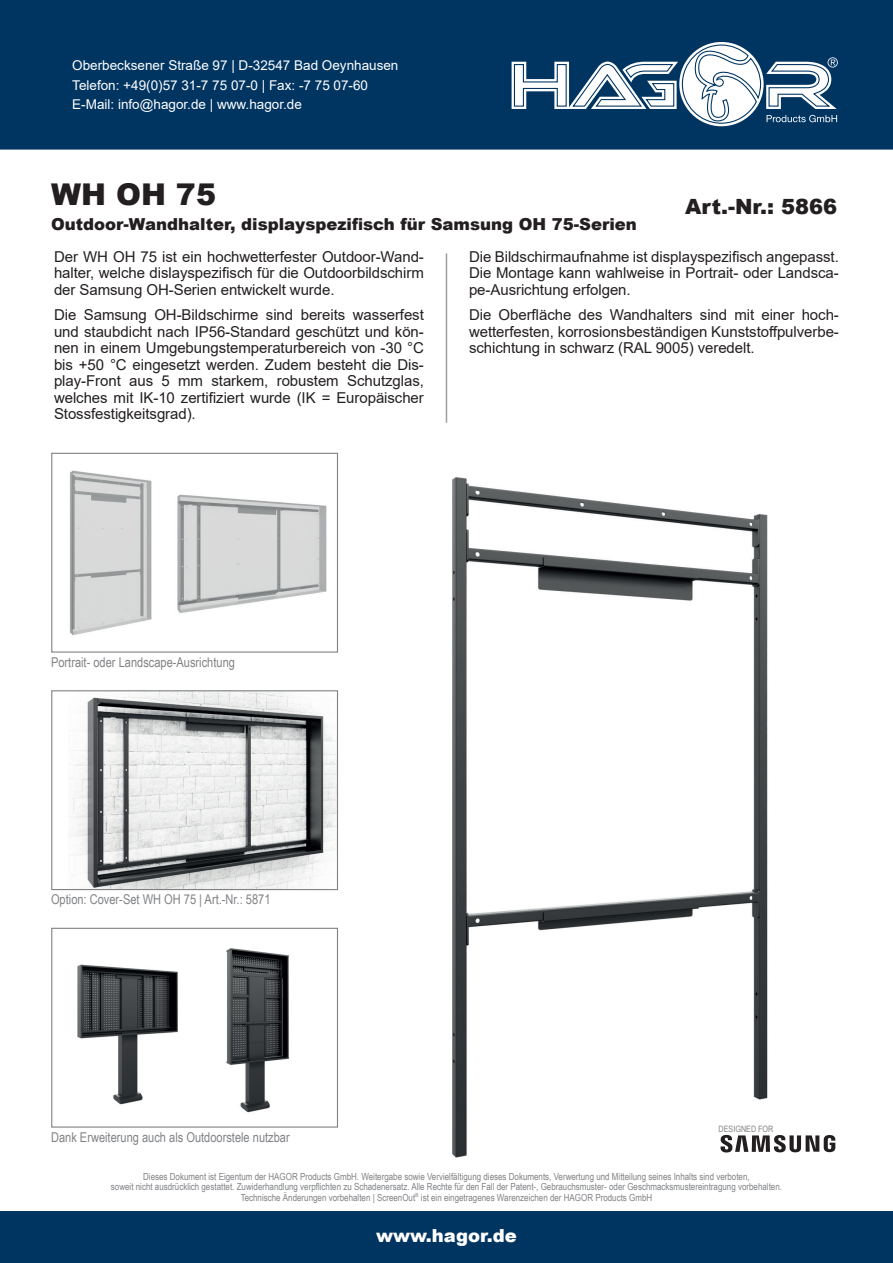
<style>
.page{position:relative;width:893px;height:1263px;background:#fff}
.page>*{position:absolute;margin:0;border:0;box-sizing:border-box;transform-origin:0 0}
.t1{font:900 30px "Arial";color:#231f20}
.t2{font:900 21px "Arial";color:#231f20}
.t3{font:900 18px "Arial";color:#fff}
.t4{font:900 16.5px "Arial";color:#231f20}
.t5{font:15px/16.5px "Arial";letter-spacing:-.005em;color:#231f20;text-align:justify}
.t6{font:13.5px/19.5px "Arial";color:#fff}
.t7{font:13.5px "Arial Narrow";color:#808285}
.t8{font:9.75px/10.5px "Arial Narrow";color:#808285;text-align:center}
.t9{font:8.7px "Arial Narrow";color:#808285}
</style>
<div class="page">
<div style="left:0;top:1212px;width:893px;height:51px;background:#003562"></div>
<div style="left:0;top:0;width:893px;height:150px;background:#003562"></div>
<svg style="left:502px;top:39px;width:357px;height:92px"></svg>
<img style="left:452px;top:477px;width:384px;height:681px">
<hr style="left:446px;top:253px;width:1px;height:170px;background:#9d9fa2">
<img style="left:69px;top:692px;width:267px;height:196px">
<div style="left:51px;top:690px;width:287px;height:200px;border:1px solid #808285"></div>
<svg style="left:720px;top:1135px;width:115px;height:17px"></svg>
<div style="left:51px;top:453px;width:287px;height:200px;border:1px solid #808285"></div>
<img style="left:177px;top:494px;width:150px;height:119px">
<img style="left:69px;top:470px;width:82px;height:166px">
<div style="left:51px;top:928px;width:287px;height:199px;border:1px solid #808285"></div>
<img style="left:226px;top:948px;width:64px;height:165px">
<img style="left:77px;top:964px;width:101px;height:141px">
<p class="t6" style="left:72px;top:56px;width:328px">Oberbecksener Straße 97 | D-32547 Bad Oeynhausen<br>Telefon: +49(0)57 31-7 75 07-0 | Fax: -7 75 07-60<br>E-Mail: info@hagor.de | www.hagor.de</p>
<h1 class="t1" style="left:51px;top:172px;width:166px">WH OH 75</h1>
<p class="t4" style="left:51px;top:212px;width:587px">Outdoor-Wandhalter, displayspezifisch für Samsung OH 75-Serien</p>
<h2 class="t2" style="left:685px;top:191px;width:154px">Art.-Nr.: 5866</h2>
<p class="t5" style="left:54px;top:248px;width:371px">Der WH OH 75 ist ein hochwetterfester Outdoor-Wand&shy;halter, welche dislayspezifisch für die Outdoorbildschirm der Samsung OH-Serien entwickelt wurde.</p>
<p class="t5" style="left:54px;top:307px;width:371px">Die Samsung OH-Bildschirme sind bereits wasserfest und staubdicht nach IP56-Standard geschützt und kön&shy;nen in einem Umgebungstemperaturbereich von -30 °C bis +50 °C eingesetzt werden. Zudem besteht die Dis&shy;play-Front aus 5 mm starkem, robustem Schutzglas, welches mit IK-10 zertifiziert wurde (IK = Europäischer Stossfestigkeitsgrad).</p>
<p class="t5" style="left:469px;top:248px;width:371px">Die Bildschirmaufnahme ist displayspezifisch angepasst.<br>Die Montage kann wahlweise in Portrait- oder Landsca&shy;pe-Ausrichtung erfolgen.</p>
<p class="t5" style="left:469px;top:307px;width:371px">Die Oberfläche des Wandhalters sind mit einer hoch&shy;wetterfesten, korrosionsbeständigen Kunststoffpulverbe&shy;schichtung in schwarz (RAL 9005) veredelt.</p>
<p class="t7" style="left:51px;top:652px;width:185px">Portrait- oder Landscape-Ausrichtung</p>
<p class="t7" style="left:51px;top:889px;width:221px">Option: Cover-Set WH OH 75 | Art.-Nr.: 5871</p>
<p class="t7" style="left:51px;top:1127px;width:240px">Dank Erweiterung auch als Outdoorstele nutzbar</p>
<p class="t9" style="left:719px;top:1122px;width:56px">DESIGNED FOR</p>
<p class="t8" style="left:111px;top:1170px;width:673px">Dieses Dokument ist Eigentum der HAGOR Products GmbH. Weitergabe sowie Vervielfältigung dieses Dokuments, Verwertung und Mitteilung seines Inhalts sind verboten,<br>soweit nicht ausdrücklich gestattet. Zuwiderhandlung verpflichten zu Schadenersatz. Alle Rechte für den Fall der Patent-, Gebrauchsmuster- oder Geschmacksmustereintragung vorbehalten.<br>Technische Änderungen vorbehalten | ScreenOut<sup>®</sup> ist ein eingetragenes Warenzeichen der HAGOR Products GmbH</p>
<p class="t3" style="left:376px;top:1222px;width:142px">www.hagor.de</p>
</div>
